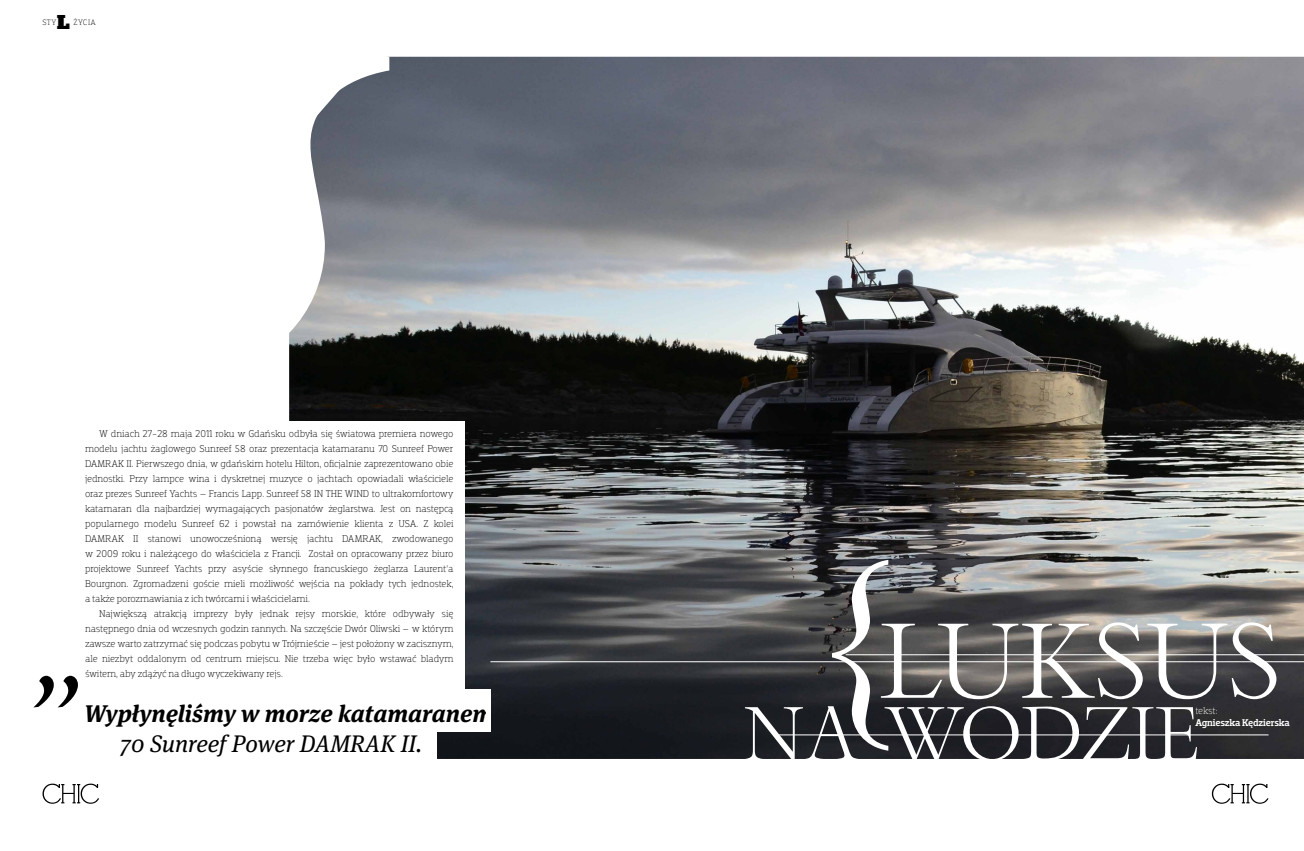
<style>
.page{position:relative;width:1304px;height:851px;background:#fff}
.page>*{position:absolute;margin:0;border:0;box-sizing:border-box;transform-origin:0 0}
.t1{font:200 135.1px "Novel Pro";color:#000}
.t2{font:102.9px "Bembo Titling";color:#fff}
.t3{font:73.6px "Bembo Titling";color:#fff}
.t4{font:italic 700 24px "Meta Serif Pro";color:#000}
.t5{font:italic 24px "Meta Serif Pro";color:#000}
.t6{font:900 20px "Stag";color:#000}
.t7{font:300 10px/15px "Dobra Slab";letter-spacing:-.015em;color:#000;text-align:justify}
.t8{font:500 10px "Dobra Slab";letter-spacing:-.02em;color:#fff}
.t9{font:300 10px "Dobra Slab";letter-spacing:-.035em;color:#fff}
.t10{font:300 8px "Dobra Slab";letter-spacing:.05em;color:#000}
</style>
<div class="page">
<svg style="left:1212px;top:783px;width:57px;height:20px"></svg>
<img style="left:289px;top:57px;width:1015px;height:701px">
<div style="left:0;top:421px;width:465px;height:273px;background:#fff"></div>
<div style="left:64px;top:689px;width:426px;height:42px;background:#fff"></div>
<div style="left:64px;top:719px;width:373px;height:48px;background:#fff"></div>
<svg style="left:43px;top:783px;width:56px;height:20px"></svg>
<hr style="left:490px;top:661px;width:814px;height:1px;background:#fff">
<hr style="left:846px;top:654px;width:458px;height:1px;background:#fff">
<hr style="left:779px;top:734px;width:490px;height:1px;background:#fff">
<svg style="left:832px;top:559px;width:56px;height:191px"></svg>
<svg style="left:289px;top:56px;width:100px;height:318px"></svg>
<p class="t10" style="left:43px;top:18px;width:16px">STY</p>
<h3 class="t6" style="left:57px;top:11px;width:14px">L</h3>
<p class="t10" style="left:74px;top:18px;width:24px">ŻYCIA</p>
<p class="t7" style="left:85px;top:426px;width:370px;text-indent:14px">W dniach 27-28 maja 2011 roku w Gdańsku odbyła się światowa premiera nowego modelu jachtu żaglowego Sunreef 58 oraz prezentacja katamaranu 70 Sunreef Power DAMRAK II. Pierwszego dnia, w gdańskim hotelu Hilton, oficjalnie zaprezentowano obie jednostki. Przy lampce wina i dyskretnej muzyce o jachtach opowiadali właściciele oraz prezes Sunreef Yachts – Francis Lapp. Sunreef 58 IN THE WIND to ultrakomfortowy katamaran dla najbardziej wymagających pasjonatów żeglarstwa. Jest on następcą popularnego modelu Sunreef 62 i powstał na zamówienie klienta z USA. Z kolei DAMRAK II stanowi unowocześnioną wersję jachtu DAMRAK, zwodowanego w 2009 roku i należącego do właściciela z Francji. Został on opracowany przez biuro projektowe Sunreef Yachts przy asyście słynnego francuskiego żeglarza Laurent’a Bourgnon. Zgromadzeni goście mieli możliwość wejścia na pokłady tych jednostek, a także porozmawiania z ich twórcami i właścicielami.</p>
<p class="t7" style="left:85px;top:606px;width:370px;text-indent:14px">Największą atrakcją imprezy były jednak rejsy morskie, które odbywały się następnego dnia od wczesnych godzin rannych. Na szczęście Dwór Oliwski – w którym zawsze warto zatrzymać się podczas pobytu w Trójmieście – jest położony w zacisznym, ale niezbyt oddalonym od centrum miejscu. Nie trzeba więc było wstawać bladym</p>
<p class="t7" style="left:85px;top:666px;width:200px">świtem, aby zdążyć na długo wyczekiwany rejs.</p>
<h3 class="t4" style="left:84px;top:694px;width:411px">Wypłynęliśmy w morze katamaranem</h3>
<h3 class="t5" style="left:120px;top:725px;width:303px">70 Sunreef Power DAMRAK II.</h3>
<h1 class="t1" style="left:31px;top:540px;width:56px">„</h1>
<h2 class="t2" style="left:880px;top:598px;width:400px">LUKSUS</h2>
<h3 class="t3" style="left:743px;top:689px;width:458px">NA WODZIE</h3>
<p class="t9" style="left:1195px;top:704px;width:24px">tekst:</p>
<p class="t8" style="left:1195px;top:716px;width:96px">Agnieszka Kędzierska</p>
</div>
